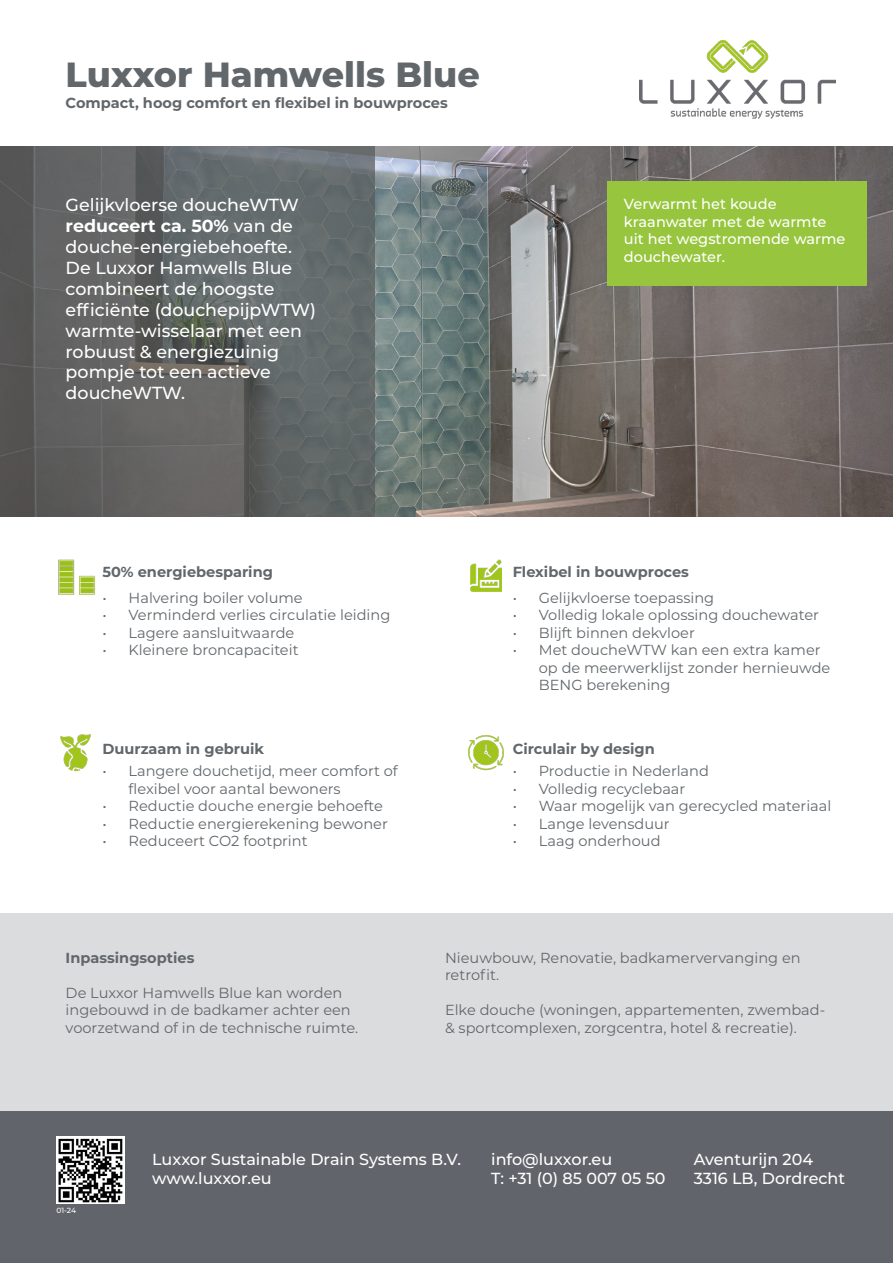
<style>
.page{position:relative;width:893px;height:1263px;background:#fff}
.page>*{position:absolute;margin:0;border:0;box-sizing:border-box;transform-origin:0 0}
.t1{font:800 34.95px "Montserrat";color:#62676b}
.t2{font:500 17.4px/21px "Montserrat";color:#fff}
.t3{font:500 16.05px "Montserrat";color:#fff}
.t4{font:14.55px/17.4px "Montserrat";color:#62676b}
.t5{font:700 14.55px "Montserrat";color:#62676b}
.t6{font:500 14.55px/17.4px "Montserrat";color:#fff}
.t7{font:500 7.5px "Montserrat";color:#fff}
.s1{font-weight:700}
</style>
<div class="page">
<div style="left:0;top:913px;width:893px;height:198px;background:#dbdcdd"></div>
<div style="left:0;top:1111px;width:893px;height:152px;background:#61656b"></div>
<img style="left:375px;top:146px;width:518px;height:371px">
<svg style="left:0;top:146px;width:375px;height:371px;background:#616464"></svg>
<img style="left:57px;top:1137px;width:68px;height:67px">
<div style="left:608px;top:181px;width:259px;height:105px;background:#97c63e"></div>
<img style="left:58px;top:559px;width:37px;height:36px">
<img style="left:60px;top:734px;width:31px;height:37px">
<img style="left:470px;top:559px;width:32px;height:32px">
<img style="left:468px;top:735px;width:36px;height:36px">
<img style="left:639px;top:40px;width:197px;height:79px">
<p class="t1" style="left:66px;top:49px;width:416px">Luxxor Hamwells Blue</p>
<p class="t5" style="left:66px;top:93px;width:384px">Compact, hoog comfort en flexibel in bouwproces</p>
<p class="t2" style="left:66px;top:193px;width:235px">Gelijkvloerse doucheWTW <span class="s1">reduceert ca. 50%</span> van de douche-energiebehoefte.</p>
<p class="t2" style="left:66px;top:256px;width:252px">De Luxxor Hamwells Blue combineert de hoogste efficiënte (douchepijpWTW) warmte-wisselaar met een robuust &amp; energiezuinig pompje tot een actieve doucheWTW.</p>
<p class="t6" style="left:624px;top:195px;width:223px">Verwarmt het koude kraanwater met de warmte uit het wegstromende warme douchewater.</p>
<p class="t5" style="left:102px;top:562px;width:172px">50% energiebesparing</p>
<p class="t4" style="left:102px;top:588px;width:202px">• Halvering boiler volume</p>
<p class="t4" style="left:102px;top:606px;width:289px">• Verminderd verlies circulatie leiding</p>
<p class="t4" style="left:102px;top:623px;width:194px">• Lagere aansluitwaarde</p>
<p class="t4" style="left:102px;top:641px;width:198px">• Kleinere broncapaciteit</p>
<p class="t5" style="left:102px;top:739px;width:163px">Duurzaam in gebruik</p>
<p class="t4" style="left:129px;top:762px;width:271px;text-indent:-26px">• Langere douchetijd, meer comfort of flexibel voor aantal bewoners</p>
<p class="t4" style="left:102px;top:797px;width:282px">• Reductie douche energie behoefte</p>
<p class="t4" style="left:102px;top:814px;width:287px">• Reductie energierekening bewoner</p>
<p class="t4" style="left:102px;top:832px;width:207px">• Reduceert CO2 footprint</p>
<p class="t5" style="left:513px;top:562px;width:178px">Flexibel in bouwproces</p>
<p class="t4" style="left:513px;top:588px;width:203px">• Gelijkvloerse toepassing</p>
<p class="t4" style="left:513px;top:606px;width:308px">• Volledig lokale oplossing douchewater</p>
<p class="t4" style="left:513px;top:623px;width:184px">• Blijft binnen dekvloer</p>
<p class="t4" style="left:539px;top:641px;width:293px;text-indent:-26px">• Met doucheWTW kan een extra kamer op de meerwerklijst zonder hernieuwde<br>BENG berekening</p>
<p class="t5" style="left:513px;top:739px;width:144px">Circulair by design</p>
<p class="t4" style="left:513px;top:762px;width:198px">• Productie in Nederland</p>
<p class="t4" style="left:513px;top:779px;width:174px">• Volledig recyclebaar</p>
<p class="t4" style="left:513px;top:797px;width:320px">• Waar mogelijk van gerecycled materiaal</p>
<p class="t4" style="left:513px;top:814px;width:159px">• Lange levensduur</p>
<p class="t4" style="left:513px;top:832px;width:149px">• Laag onderhoud</p>
<p class="t5" style="left:66px;top:947px;width:130px">Inpassingsopties</p>
<p class="t4" style="left:66px;top:983px;width:294px">De Luxxor Hamwells Blue kan worden ingebouwd in de badkamer achter een voorzetwand of in de technische ruimte.</p>
<p class="t4" style="left:445px;top:948px;width:357px">Nieuwbouw, Renovatie, badkamervervanging en retrofit.</p>
<p class="t4" style="left:445px;top:1001px;width:382px">Elke douche (woningen, appartementen, zwembad-&amp; sportcomplexen, zorgcentra, hotel &amp; recreatie).</p>
<p class="t7" style="left:56px;top:1205px;width:21px">01-24</p>
<p class="t3" style="left:152px;top:1148px;width:310px">Luxxor Sustainable Drain Systems B.V.</p>
<p class="t3" style="left:152px;top:1167px;width:121px">www.luxxor.eu</p>
<p class="t3" style="left:491px;top:1148px;width:122px">info@luxxor.eu</p>
<p class="t3" style="left:491px;top:1167px;width:176px">T: +31 (0) 85 007 05 50</p>
<p class="t3" style="left:694px;top:1148px;width:121px">Aventurijn 204</p>
<p class="t3" style="left:694px;top:1167px;width:153px">3316 LB, Dordrecht</p>
</div>
